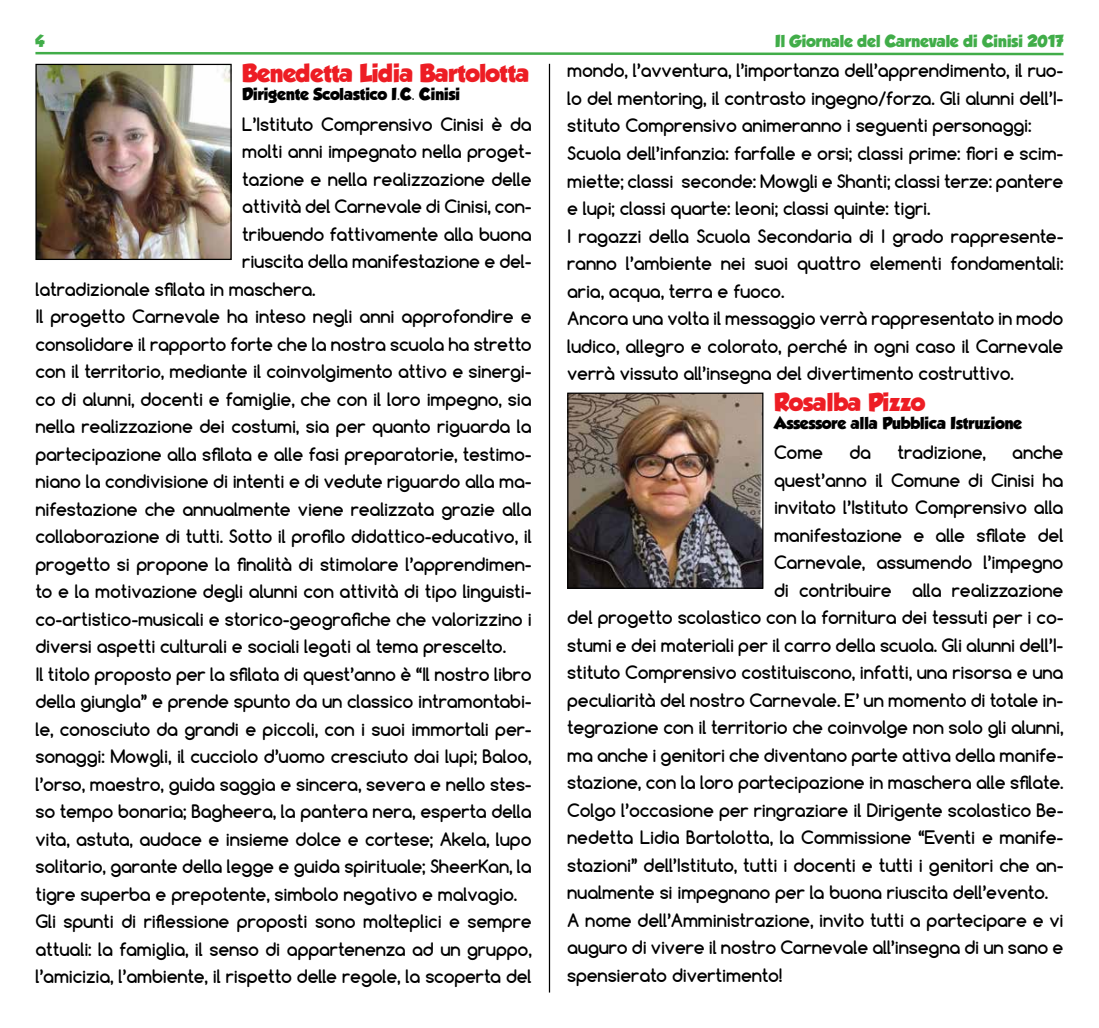
<style>
.page{position:relative;width:1099px;height:1028px;background:#fff}
.page>*{position:absolute;margin:0;border:0;box-sizing:border-box;transform-origin:0 0}
.t1{font:22.5px "GROBOLD";letter-spacing:-.01em;color:#ed1d24}
.t2{font:700 17.5px/27.5px "Comfortaa";letter-spacing:-.01em;color:#000}
.t3{font:15px "GROBOLD";color:#000}
.t4{font:15px "GROBOLD";color:#41ad49}
</style>
<div class="page">
<svg style="left:35px;top:51px;width:1029px;height:5px"></svg>
<img style="left:37px;top:66px;width:193px;height:192px">
<div style="left:35px;top:64px;width:197px;height:196px;border:1px solid #000"></div>
<img style="left:569px;top:394px;width:192px;height:193px">
<div style="left:567px;top:392px;width:196px;height:197px;border:1px solid #000"></div>
<hr style="left:549px;top:64px;width:1px;height:928px;background:#000">
<p class="t4" style="left:35px;top:33px;width:11px">4</p>
<p class="t4" style="left:775px;top:33px;width:290px">Il Giornale del Carnevale di Cinisi 2017</p>
<p class="t2" style="left:567px;top:57px;width:498px">mondo, l’avventura, l’importanza dell’apprendimento, il ruo&shy;lo del mentoring, il contrasto ingegno/forza. Gli alunni dell’I&shy;stituto Comprensivo animeranno i seguenti personaggi:<br>Scuola dell’infanzia: farfalle e orsi; classi prime: fiori e scim&shy;miette; classi seconde: Mowgli e Shanti; classi terze: pantere e lupi; classi quarte: leoni; classi quinte: tigri.<br>I ragazzi della Scuola Secondaria di I grado rappresente&shy;ranno l’ambiente nei suoi quattro elementi fondamentali: aria, acqua, terra e fuoco.<br>Ancora una volta il messaggio verrà rappresentato in modo ludico, allegro e colorato, perché in ogni caso il Carnevale verrà vissuto all’insegna del divertimento costruttivo.</p>
<p class="t1" style="left:242px;top:60px;width:288px">Benedetta Lidia Bartolotta</p>
<p class="t3" style="left:242px;top:85px;width:219px">Dirigente Scolastico I.C. Cinisi</p>
<p class="t2" style="left:242px;top:110px;width:291px">L’Istituto Comprensivo Cinisi è da</p>
<p class="t2" style="left:242px;top:137px;width:291px">molti anni impegnato nella proget-</p>
<p class="t2" style="left:242px;top:165px;width:291px">tazione e nella realizzazione delle</p>
<p class="t2" style="left:242px;top:192px;width:291px">attività del Carnevale di Cinisi, con-</p>
<p class="t2" style="left:242px;top:220px;width:291px">tribuendo fattivamente alla buona</p>
<p class="t2" style="left:242px;top:247px;width:291px">riuscita della manifestazione e del-</p>
<p class="t2" style="left:35px;top:275px;width:282px">latradizionale sfilata in maschera.</p>
<p class="t2" style="left:35px;top:302px;width:498px">Il progetto Carnevale ha inteso negli anni approfondire e</p>
<p class="t2" style="left:35px;top:330px;width:498px">consolidare il rapporto forte che la nostra scuola ha stretto</p>
<p class="t2" style="left:35px;top:357px;width:498px">con il territorio, mediante il coinvolgimento attivo e sinergi-</p>
<p class="t2" style="left:35px;top:385px;width:497px">co di alunni, docenti e famiglie, che con il loro impegno, sia</p>
<p class="t2" style="left:35px;top:412px;width:498px">nella realizzazione dei costumi, sia per quanto riguarda la</p>
<p class="t2" style="left:35px;top:440px;width:498px">partecipazione alla sfilata e alle fasi preparatorie, testimo-</p>
<p class="t2" style="left:35px;top:467px;width:497px">niano la condivisione di intenti e di vedute riguardo alla ma-</p>
<p class="t2" style="left:35px;top:495px;width:498px">nifestazione che annualmente viene realizzata grazie alla</p>
<p class="t2" style="left:35px;top:522px;width:498px">collaborazione di tutti. Sotto il profilo didattico-educativo, il</p>
<p class="t2" style="left:35px;top:550px;width:498px">progetto si propone la finalità di stimolare l’apprendimen-</p>
<p class="t2" style="left:35px;top:577px;width:498px">to e la motivazione degli alunni con attività di tipo linguisti-</p>
<p class="t2" style="left:35px;top:605px;width:498px">co-artistico-musicali e storico-geografiche che valorizzino i</p>
<p class="t2" style="left:35px;top:632px;width:472px">diversi aspetti culturali e sociali legati al tema prescelto.</p>
<p class="t2" style="left:35px;top:660px;width:498px">Il titolo proposto per la sfilata di quest’anno è “Il nostro libro</p>
<p class="t2" style="left:35px;top:687px;width:498px">della giungla” e prende spunto da un classico intramontabi-</p>
<p class="t2" style="left:35px;top:715px;width:498px">le, conosciuto da grandi e piccoli, con i suoi immortali per-</p>
<p class="t2" style="left:35px;top:742px;width:497px">sonaggi: Mowgli, il cucciolo d’uomo cresciuto dai lupi; Baloo,</p>
<p class="t2" style="left:35px;top:770px;width:498px">l’orso, maestro, guida saggia e sincera, severa e nello stes-</p>
<p class="t2" style="left:35px;top:797px;width:498px">so tempo bonaria; Bagheera, la pantera nera, esperta della</p>
<p class="t2" style="left:35px;top:825px;width:497px">vita, astuta, audace e insieme dolce e cortese; Akela, lupo</p>
<p class="t2" style="left:35px;top:852px;width:498px">solitario, garante della legge e guida spirituale; SheerKan, la</p>
<p class="t2" style="left:35px;top:880px;width:483px">tigre superba e prepotente, simbolo negativo e malvagio.</p>
<p class="t2" style="left:35px;top:907px;width:498px">Gli spunti di riflessione proposti sono molteplici e sempre</p>
<p class="t2" style="left:35px;top:935px;width:498px">attuali: la famiglia, il senso di appartenenza ad un gruppo,</p>
<p class="t2" style="left:35px;top:962px;width:497px">l’amicizia, l’ambiente, il rispetto delle regole, la scoperta del</p>
<p class="t1" style="left:774px;top:388px;width:153px">Rosalba Pizzo</p>
<p class="t3" style="left:774px;top:414px;width:250px">Assessore alla Pubblica Istruzione</p>
<p class="t2" style="left:774px;top:438px;width:51px">Come</p>
<p class="t2" style="left:849px;top:438px;width:23px">da</p>
<p class="t2" style="left:897px;top:438px;width:90px">tradizione,</p>
<p class="t2" style="left:1012px;top:438px;width:53px">anche</p>
<p class="t2" style="left:774px;top:466px;width:291px">quest’anno il Comune di Cinisi ha</p>
<p class="t2" style="left:774px;top:493px;width:291px">invitato l’Istituto Comprensivo alla</p>
<p class="t2" style="left:774px;top:521px;width:291px">manifestazione e alle sfilate del</p>
<p class="t2" style="left:774px;top:548px;width:291px">Carnevale, assumendo l’impegno</p>
<p class="t2" style="left:774px;top:576px;width:291px">di contribuire alla realizzazione</p>
<p class="t2" style="left:567px;top:603px;width:498px">del progetto scolastico con la fornitura dei tessuti per i co-</p>
<p class="t2" style="left:567px;top:631px;width:497px">stumi e dei materiali per il carro della scuola. Gli alunni dell’I-</p>
<p class="t2" style="left:567px;top:658px;width:498px">stituto Comprensivo costituiscono, infatti, una risorsa e una</p>
<p class="t2" style="left:567px;top:686px;width:498px">peculiarità del nostro Carnevale. E’ un momento di totale in-</p>
<p class="t2" style="left:567px;top:713px;width:497px">tegrazione con il territorio che coinvolge non solo gli alunni,</p>
<p class="t2" style="left:567px;top:741px;width:498px">ma anche i genitori che diventano parte attiva della manife-</p>
<p class="t2" style="left:567px;top:768px;width:498px">stazione, con la loro partecipazione in maschera alle sfilate.</p>
<p class="t2" style="left:567px;top:796px;width:498px">Colgo l’occasione per ringraziare il Dirigente scolastico Be-</p>
<p class="t2" style="left:567px;top:823px;width:498px">nedetta Lidia Bartolotta, la Commissione “Eventi e manife-</p>
<p class="t2" style="left:567px;top:851px;width:498px">stazioni” dell’Istituto, tutti i docenti e tutti i genitori che an-</p>
<p class="t2" style="left:567px;top:878px;width:482px">nualmente si impegnano per la buona riuscita dell’evento.</p>
<p class="t2" style="left:567px;top:906px;width:498px">A nome dell’Amministrazione, invito tutti a partecipare e vi</p>
<p class="t2" style="left:567px;top:933px;width:498px">auguro di vivere il nostro Carnevale all’insegna di un sano e</p>
<p class="t2" style="left:567px;top:961px;width:216px">spensierato divertimento!</p>
</div>
